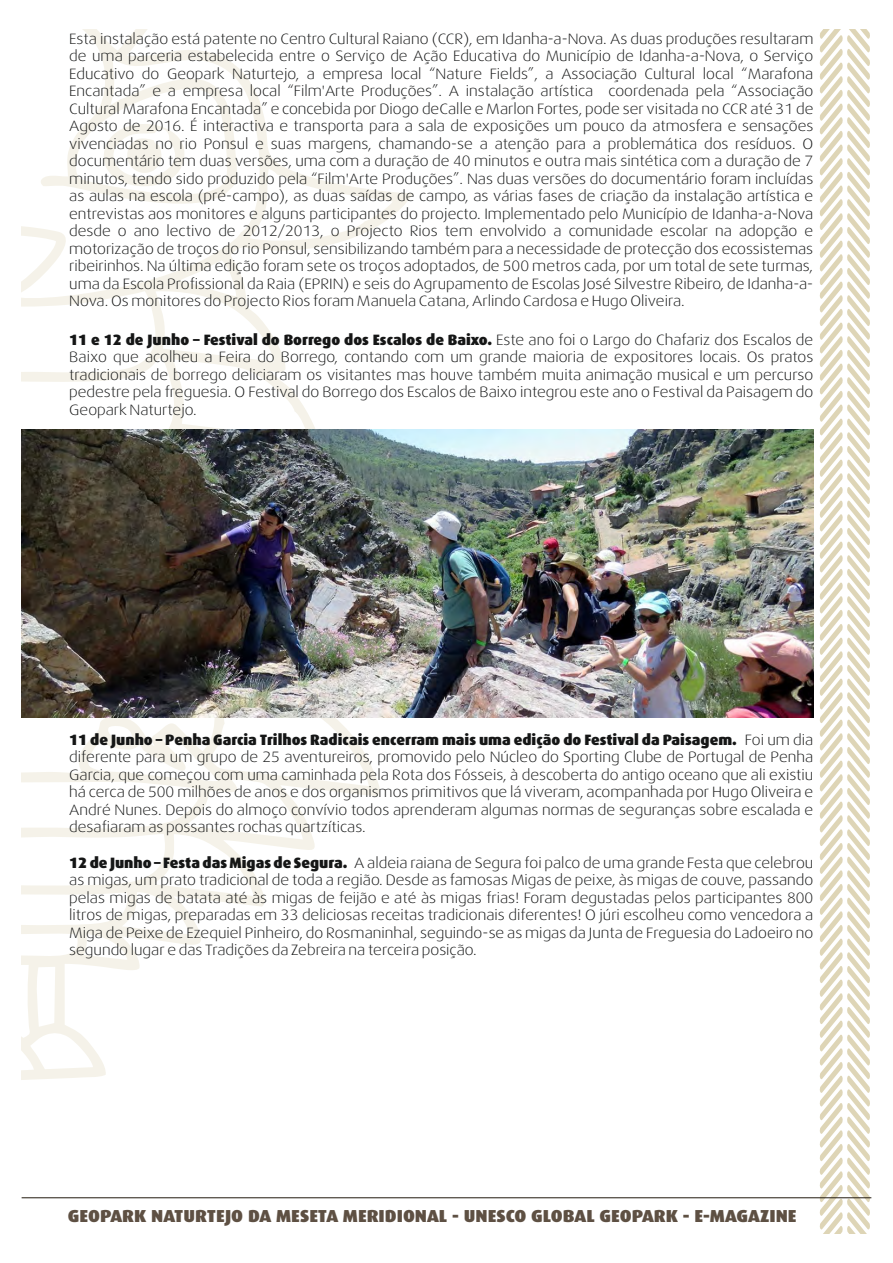
<style>
.page{position:relative;width:893px;height:1263px;background:#fff}
.page>*{position:absolute;margin:0;border:0;box-sizing:border-box;transform-origin:0 0}
.t1{font:900 17.4px "Dax";color:#5e5043;scale:1.06 1}
.t2{font:300 15px/17.5px "Dax Wide";color:#151616;text-align:justify}
.t3{font:900 15px "Dax";color:#151616}
.s1{font-family:"Dax Wide";font-weight:300}
.s2{font-family:"Dax";font-weight:900}
</style>
<div class="page">
<svg style="left:22px;top:30px;width:391px;height:1050px"></svg>
<svg style="left:96px;top:110px;width:97px;height:90px"></svg>
<svg style="left:22px;top:226px;width:50px;height:68px"></svg>
<svg style="left:820px;top:30px;width:50px;height:1203px"></svg>
<hr style="left:22px;top:1197px;width:849px;height:1px;background:#221a0f">
<img style="left:22px;top:430px;width:791px;height:287px">
<p class="t2" style="left:69px;top:30px;width:746px">Esta instalação está patente no Centro Cultural Raiano (CCR), em Idanha-a-Nova. As duas produções resultaram de uma parceria estabelecida entre o Serviço de Ação Educativa do Município de Idanha-a-Nova, o Serviço Educativo do Geopark Naturtejo, a empresa local “Nature Fields”, a Associação Cultural local “Marafona Encantada” e a empresa local “Film'Arte Produções”. A instalação artística coordenada pela “Associação Cultural Marafona Encantada” e concebida por Diogo deCalle e Marlon Fortes, pode ser visitada no CCR até 31 de Agosto de 2016. É interactiva e transporta para a sala de exposições um pouco da atmosfera e sensações vivenciadas no rio Ponsul e suas margens, chamando-se a atenção para a problemática dos resíduos. O documentário tem duas versões, uma com a duração de 40 minutos e outra mais sintética com a duração de 7 minutos, tendo sido produzido pela “Film'Arte Produções”. Nas duas versões do documentário foram incluídas as aulas na escola (pré-campo), as duas saídas de campo, as várias fases de criação da instalação artística e entrevistas aos monitores e alguns participantes do projecto. Implementado pelo Município de Idanha-a-Nova desde o ano lectivo de 2012/2013, o Projecto Rios tem envolvido a comunidade escolar na adopção e motorização de troços do rio Ponsul, sensibilizando também para a necessidade de protecção dos ecossistemas ribeirinhos. Na última edição foram sete os troços adoptados, de 500 metros cada, por um total de sete turmas, uma da Escola Profissional da Raia (EPRIN) e seis do Agrupamento de Escolas José Silvestre Ribeiro, de Idanha-a-Nova. Os monitores do Projecto Rios foram Manuela Catana, Arlindo Cardosa e Hugo Oliveira.</p>
<p class="t3" style="left:69px;top:331px;width:746px">11 e 12 de Junho – Festival do Borrego dos Escalos de Baixo. <span class="s1">Este ano foi o Largo do Chafariz dos Escalos de</span></p>
<p class="t2" style="left:69px;top:348px;width:746px">Baixo que acolheu a Feira do Borrego, contando com um grande maioria de expositores locais. Os pratos tradicionais de borrego deliciaram os visitantes mas houve também muita animação musical e um percurso pedestre pela freguesia. O Festival do Borrego dos Escalos de Baixo integrou este ano o Festival da Paisagem do Geopark Naturtejo.</p>
<p class="t3" style="left:69px;top:731px;width:745px">11 de Junho – Penha Garcia Trilhos Radicais encerram mais uma edição do Festival da Paisagem. <span class="s1">Foi um dia</span></p>
<p class="t2" style="left:69px;top:748px;width:746px">diferente para um grupo de 25 aventureiros, promovido pelo Núcleo do Sporting Clube de Portugal de Penha Garcia, que começou com uma caminhada pela Rota dos Fósseis, à descoberta do antigo oceano que ali existiu há cerca de 500 milhões de anos e dos organismos primitivos que lá viveram, acompanhada por Hugo Oliveira e André Nunes. Depois do almoço convívio todos aprenderam algumas normas de seguranças sobre escalada e desafiaram as possantes rochas quartzíticas.</p>
<p class="t2" style="left:69px;top:854px;width:746px"><span class="s2">12 de Junho – Festa das Migas de Segura.</span> A aldeia raiana de Segura foi palco de uma grande Festa que celebrou as migas, um prato tradicional de toda a região. Desde as famosas Migas de peixe, às migas de couve, passando pelas migas de batata até às migas de feijão e até às migas frias! Foram degustadas pelos participantes 800 litros de migas, preparadas em 33 deliciosas receitas tradicionais diferentes! O júri escolheu como vencedora a Miga de Peixe de Ezequiel Pinheiro, do Rosmaninhal, seguindo-se as migas da Junta de Freguesia do Ladoeiro no segundo lugar e das Tradições da Zebreira na terceira posição.</p>
<p class="t1" style="left:68px;top:1206px;width:689px">GEOPARK NATURTEJO DA MESETA MERIDIONAL - UNESCO GLOBAL GEOPARK - E-MAGAZINE</p>
</div>
